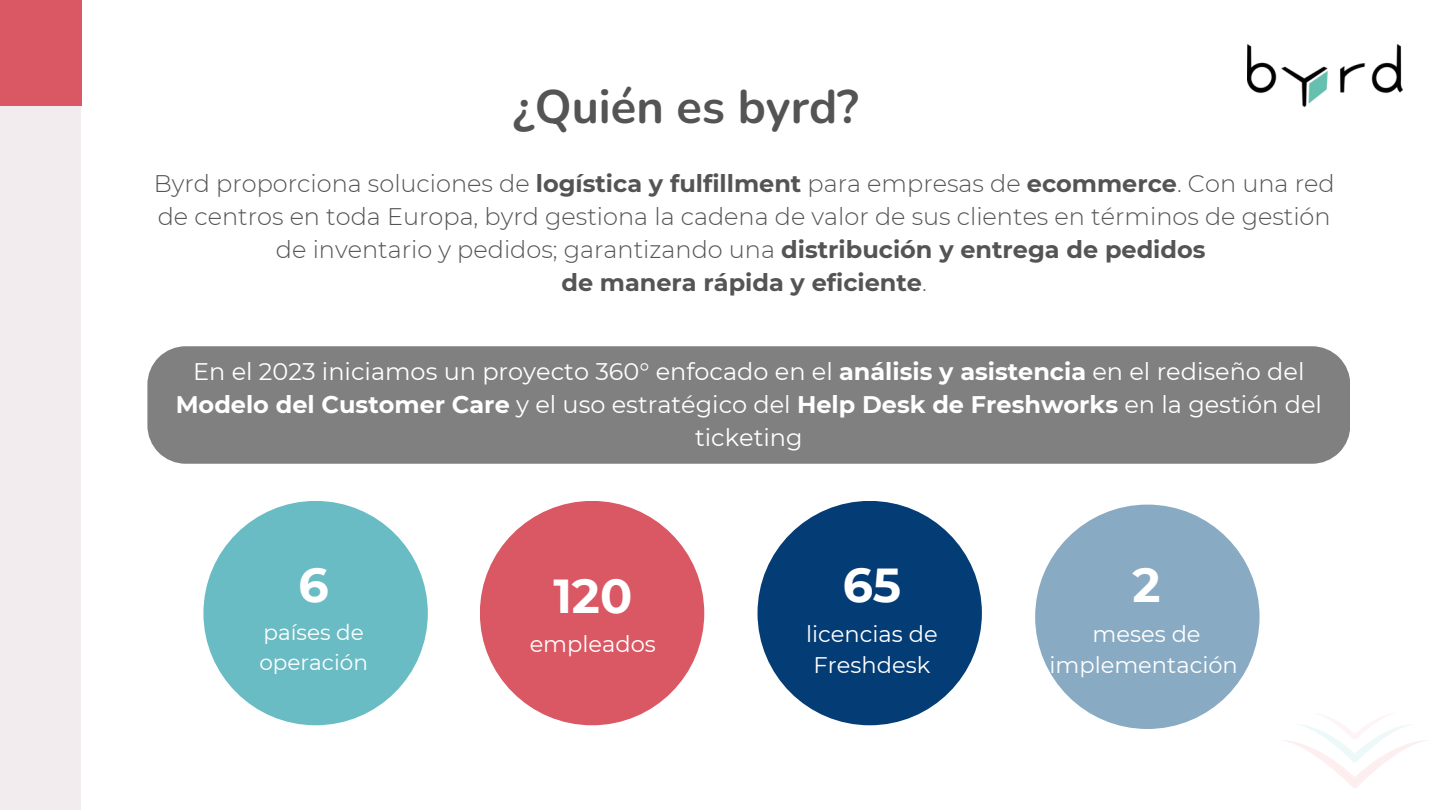
<style>
.page{position:relative;width:1440px;height:810px;background:#fff}
.page>*{position:absolute;margin:0;border:0;box-sizing:border-box;transform-origin:0 0}
.t1{font:700 47.6px "Montserrat";color:#fff}
.t2{font:700 47px "Nunito";color:#545454}
.t3{font:300 24px/33px "Montserrat";color:#545454;text-align:center}
.t4{font:24px/33px "Montserrat";color:#fff;text-align:center}
.t5{font:22.6px/31.5px "Montserrat";color:#fff;text-align:center}
.t6{font:21.6px "Montserrat";color:#fff}
.s1{font-weight:700}
</style>
<div class="page">
<div style="left:0;top:87px;width:81px;height:723px;background:#f3ecef"></div>
<div style="left:0;top:0;width:82px;height:106px;background:#da5864"></div>
<img style="left:1248px;top:44px;width:155px;height:62px">
<div style="left:147px;top:346px;width:1203px;height:118px;background:#808080"></div>
<div style="left:203px;top:501px;width:225px;height:224px;background:#6abcc4;border-radius:50%"></div>
<div style="left:480px;top:501px;width:224px;height:224px;background:#da5864;border-radius:50%"></div>
<div style="left:758px;top:501px;width:224px;height:224px;background:#043d75;border-radius:50%"></div>
<div style="left:1035px;top:505px;width:225px;height:224px;background:#89aac3;border-radius:50%"></div>
<h2 class="t2" style="left:513px;top:76px;width:347px">¿Quién es byrd?</h2>
<h2 class="t3" style="left:154px;top:167px;width:1182px">Byrd proporciona soluciones de <span class="s1">logística y fulfillment</span> para empresas de <span class="s1">ecommerce</span>. Con una red de centros en toda Europa, byrd gestiona la cadena de valor de sus clientes en términos de gestión de inventario y pedidos; garantizando una <span class="s1">distribución y entrega de pedidos<br>de manera rápida y eficiente</span>.</h2>
<p class="t4" style="left:176px;top:354px;width:1148px">En el 2023 iniciamos un proyecto 360° enfocado en el <span class="s1">análisis y asistencia</span> en el rediseño del<br><span class="s1">Modelo del Customer Care</span> y el uso estratégico del <span class="s1">Help Desk de Freshworks</span> en la gestión del ticketing</p>
<p class="t1" style="left:299px;top:556px;width:32px">6</p>
<p class="t6" style="left:263px;top:619px;width:102px">países de</p>
<p class="t6" style="left:259px;top:649px;width:110px">operación</p>
<h2 class="t1" style="left:553px;top:567px;width:80px">120</h2>
<h2 class="t5" style="left:530px;top:629px;width:128px">empleados</h2>
<h2 class="t1" style="left:843px;top:556px;width:60px">65</h2>
<h2 class="t5" style="left:806px;top:618px;width:133px">licencias de<br>Freshdesk</h2>
<h2 class="t1" style="left:1133px;top:556px;width:30px">2</h2>
<h2 class="t5" style="left:1049px;top:618px;width:190px">meses de implementación</h2>
</div>
